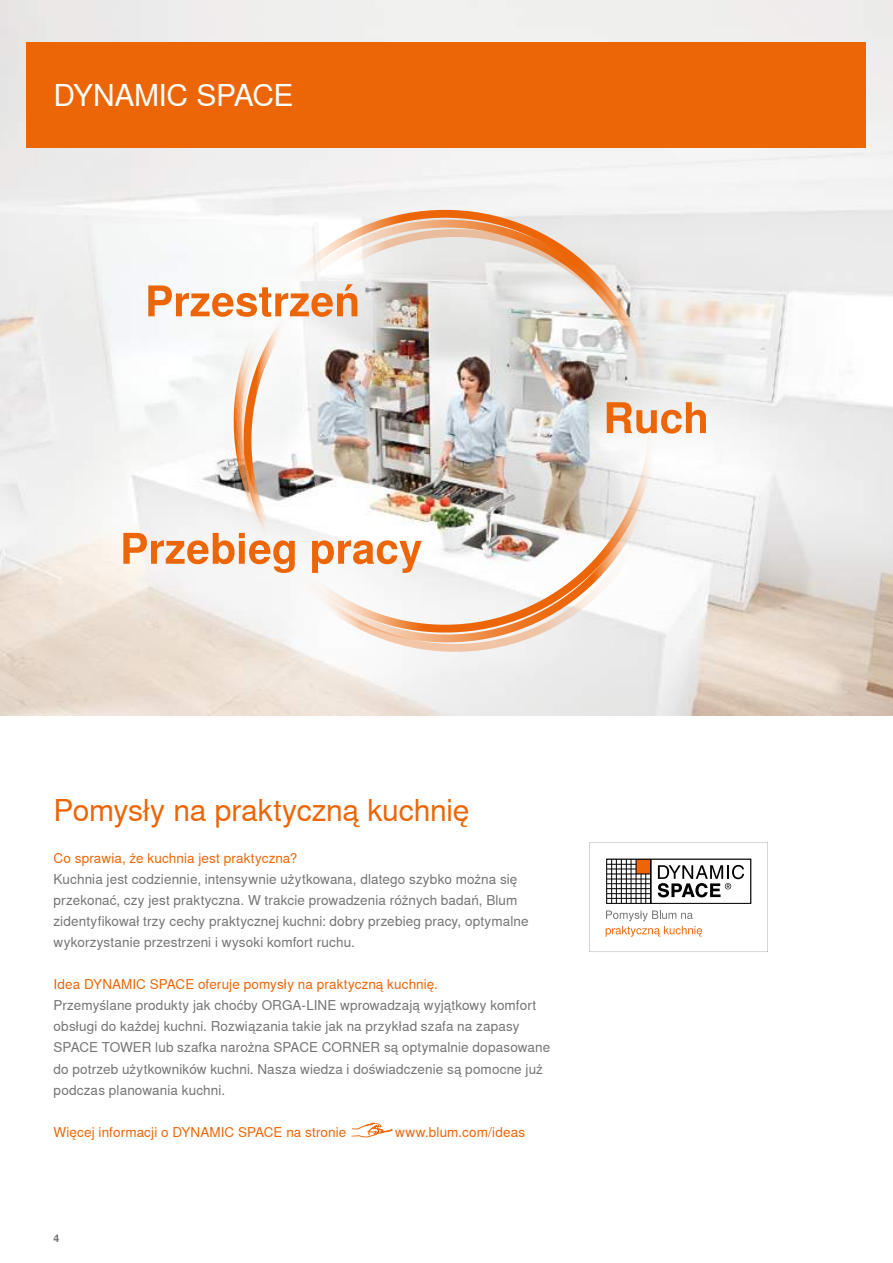
<style>
.page{position:relative;width:893px;height:1263px;background:#fff}
.page>*{position:absolute;margin:0;border:0;box-sizing:border-box;transform-origin:0 0}
.t1{font:30px "Nimbus Sans Global";letter-spacing:-.01em;color:#ec6608}
.t2{font:30px "Nimbus Sans Global";letter-spacing:-.015em;color:#fff}
.t3{font:13.5px/21px "Nimbus Sans Global";letter-spacing:.01em;color:#757474}
.t4{font:13.5px "Nimbus Sans Global";letter-spacing:.01em;color:#ec6608}
.t5{font:700 10.5px "Nimbus Sans Global";color:#757474}
</style>
<div class="page">
<svg style="left:589px;top:842px;width:179px;height:110px"></svg>
<img style="left:0;top:0;width:893px;height:716px">
<svg style="left:242px;top:229px;width:426px;height:424px"></svg>
<img style="left:232px;top:210px;width:426px;height:424px">
<svg style="left:607px;top:402px;width:99px;height:32px"></svg>
<svg style="left:123px;top:533px;width:172px;height:40px"></svg>
<svg style="left:312px;top:540px;width:110px;height:33px"></svg>
<svg style="left:148px;top:284px;width:209px;height:33px"></svg>
<div style="left:27px;top:42px;width:839px;height:105px;background:#ec6608"></div>
<svg style="left:351px;top:1122px;width:42px;height:16px"></svg>
<h1 class="t2" style="left:54px;top:78px;width:242px">DYNAMIC SPACE</h1>
<h1 class="t1" style="left:54px;top:793px;width:417px">Pomysły na praktyczną kuchnię</h1>
<p class="t4" style="left:54px;top:850px;width:245px">Co sprawia, że kuchnia jest praktyczna?</p>
<p class="t3" style="left:54px;top:869px;width:476px">Kuchnia jest codziennie, intensywnie użytkowana, dlatego szybko można się przekonać, czy jest praktyczna. W trakcie prowadzenia różnych badań, Blum zidentyfikował trzy cechy praktycznej kuchni: dobry przebieg pracy, optymalne wykorzystanie przestrzeni i wysoki komfort ruchu.</p>
<p class="t4" style="left:54px;top:977px;width:386px">Idea DYNAMIC SPACE oferuje pomysły na praktyczną kuchnię.</p>
<p class="t3" style="left:54px;top:995px;width:498px">Przemyślane produkty jak choćby ORGA-LINE wprowadzają wyjątkowy komfort obsługi do każdej kuchni. Rozwiązania takie jak na przykład szafa na zapasy SPACE TOWER lub szafka narożna SPACE CORNER są optymalnie dopasowane do potrzeb użytkowników kuchni. Nasza wiedza i doświadczenie są pomocne już podczas planowania kuchni.</p>
<p class="t4" style="left:54px;top:1124px;width:294px">Więcej informacji o DYNAMIC SPACE na stronie</p>
<p class="t4" style="left:395px;top:1124px;width:132px">www.blum.com/ideas</p>
<p class="t5" style="left:54px;top:1232px;width:7px">4</p>
</div>
